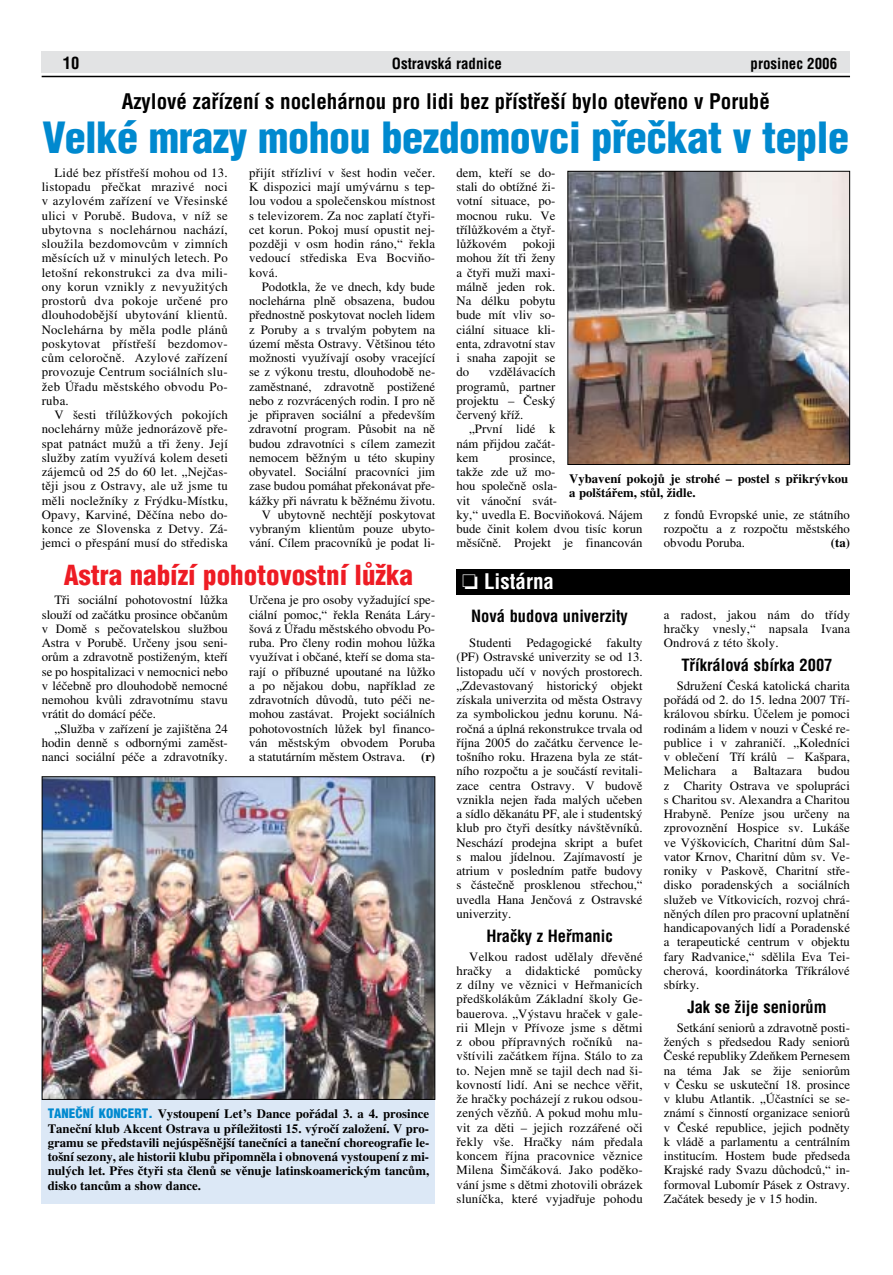
<style>
.page{position:relative;width:893px;height:1275px;background:#fff}
.page>*{position:absolute;margin:0;border:0;box-sizing:border-box;transform-origin:0 0}
.t1{font:900 42px "Helvetica Condensed CE";letter-spacing:-.01em;color:#0089cf}
.t2{font:900 27px "Helvetica Condensed CE";color:#ee1c24}
.t3{font:700 21px "Helvetica Condensed CE";color:#000}
.t4{font:700 21px "Helvetica Condensed CE";color:#fff}
.t5{font:700 16.5px "Helvetica Condensed CE";color:#000}
.t6{font:700 15px "Helvetica Condensed CE";color:#000}
.t7{font:12.75px/14.2px "Times CE";color:#000;text-align:justify}
.t8{font:700 12.75px/14.2px "Times CE";color:#000;text-align:justify}
.s1{font-weight:700}
.s2{font-family:"Helvetica Condensed CE";font-weight:900;color:#0089cf}
</style>
<div class="page">
<div style="left:42px;top:51px;width:808px;height:21px;background:#e2e3e4"></div>
<hr style="left:42px;top:76px;width:808px;height:1px;background:#000">
<div style="left:456px;top:570px;width:394px;height:25px;background:#000"></div>
<div style="left:42px;top:1069px;width:393px;height:134px;background:#dce8f6"></div>
<img style="left:44px;top:778px;width:389px;height:320px">
<div style="left:42px;top:776px;width:393px;height:324px;border:1px solid #000"></div>
<img style="left:569px;top:173px;width:279px;height:290px">
<div style="left:567px;top:171px;width:283px;height:294px;border:1px solid #000"></div>
<p class="t5" style="left:63px;top:56px;width:18px">10</p>
<p class="t6" style="left:392px;top:57px;width:111px">Ostravská radnice</p>
<p class="t6" style="left:750px;top:57px;width:88px">prosinec 2006</p>
<h3 class="t3" style="left:122px;top:93px;width:649px">Azylové zafiízení s noclehárnou pro lidi bez pfiístfie‰í bylo otevfieno v Porubû</h3>
<h1 class="t1" style="left:42px;top:120px;width:808px">Velké mrazy mohou bezdomovci pfieãkat v teple</h1>
<p class="t7" style="left:42px;top:167px;width:188px;text-indent:13px">Lidé bez přístřeší mohou od 13. listopadu přečkat mrazivé noci v azylovém zařízení ve Vřesinské ulici v Porubě. Budova, v níž se ubytovna s noclehárnou nachází, sloužila bezdomovcům v zimních měsících už v minulých letech. Po letošní rekonstrukci za dva mili&shy;ony korun vznikly z nevyužitých prostorů dva pokoje určené pro dlouhodobější ubytování klientů.<br>Noclehárna by měla podle plánů poskytovat přístřeší bezdomov&shy;cům celoročně. Azylové zařízení provozuje Centrum sociálních slu&shy;žeb Úřadu městského obvodu Po&shy;ruba.</p>
<p class="t7" style="left:42px;top:409px;width:188px;text-indent:13px">V šesti třílůžkových pokojích noclehárny může jednorázově pře&shy;spat patnáct mužů a tři ženy. Její služby zatím využívá kolem deseti zájemců od 25 do 60 let. „Nejčas&shy;těji jsou z Ostravy, ale už jsme tu měli nocležníky z Frýdku-Místku, Opavy, Karviné, Děčína nebo do&shy;konce ze Slovenska z Detvy. Zá&shy;jemci o přespání musí do střediska</p>
<p class="t7" style="left:249px;top:167px;width:188px">přijít střízliví v šest hodin večer.<br>K dispozici mají umývárnu s tep&shy;lou vodou a společenskou místnost s televizorem. Za noc zaplatí čtyři&shy;cet korun. Pokoj musí opustit nej&shy;později v osm hodin ráno,“ řekla vedoucí střediska Eva Bocviňo&shy;ková.</p>
<p class="t7" style="left:249px;top:281px;width:188px;text-align:right">Podotkla, že ve dnech, kdy bude noclehárna plně obsazena, budou přednostně poskytovat nocleh lidem z Poruby a s trvalým pobytem na území města Ostravy. Většinou této možnosti využívají osoby vracející se z výkonu trestu, dlouhodobě ne&shy;zaměstnané, zdravotně postižené nebo z rozvrácených rodin. I pro ně je připraven sociální a především zdravotní program. Působit na ně budou zdravotníci s cílem zamezit nemocem běžným u této skupiny obyvatel. Sociální pracovníci jim zase budou pomáhat překonávat pře&shy;kážky při návratu k běžnému životu.<br>V ubytovně nechtějí poskytovat vybraným klientům pouze ubyto&shy;vání. Cílem pracovníků je podat li-</p>
<h2 class="t2" style="left:64px;top:564px;width:351px">Astra nabízí pohotovostní lÛÏka</h2>
<p class="t7" style="left:42px;top:594px;width:188px;text-indent:13px">Tři sociální pohotovostní lůžka slouží od začátku prosince občanům v Domě s pečovatelskou službou Astra v Porubě. Určeny jsou seni&shy;orům a zdravotně postiženým, kteří se po hospitalizaci v nemocnici nebo v léčebně pro dlouhodobě nemocné nemohou kvůli zdravotnímu stavu vrátit do domácí péče.</p>
<p class="t7" style="left:42px;top:722px;width:188px;text-indent:13px">„Služba v zařízení je zajištěna 24 hodin denně s odbornými zaměst&shy;nanci sociální péče a zdravotníky.</p>
<p class="t7" style="left:249px;top:594px;width:188px">Určena je pro osoby vyžadující spe&shy;ciální pomoc,“ řekla Renáta Láry&shy;šová z Úřadu městského obvodu Po&shy;ruba. Pro členy rodin mohou lůžka využívat i občané, kteří se doma sta&shy;rají o příbuzné upoutané na lůžko a po nějakou dobu, například ze zdravotních důvodů, tuto péči ne&shy;mohou zastávat. Projekt sociálních pohotovostních lůžek byl financo&shy;ván městským obvodem Poruba a statutárním městem Ostrava. <span class="s1">(r)</span></p>
<p class="t8" style="left:48px;top:1109px;width:383px"><span class="s2">TANEâNÍ KONCERT.</span> Vystoupení Let’s Dance pořádal 3. a 4. prosince Taneční klub Akcent Ostrava u příležitosti 15. výročí založení. V pro&shy;gramu se představili nejúspěšnější tanečníci a taneční choreografie le&shy;tošní sezony, ale historii klubu připomněla i obnovená vystoupení z mi&shy;nulých let. Přes čtyři sta členů se věnuje latinskoamerickým tancům, disko tancům a show dance.</p>
<p class="t7" style="left:456px;top:167px;width:100px">dem, kteří se do&shy;stali do obtížné ži&shy;votní situace, po&shy;mocnou ruku. Ve třílůžkovém a čtyř&shy;lůžkovém</p>
<p class="t7" style="left:456px;top:238px;width:100px;text-indent:66px">pokoji mohou žít tři ženy a čtyři muži maxi&shy;málně jeden rok.<br>Na délku pobytu bude mít vliv so&shy;ciální situace kli&shy;enta, zdravotní stav i snaha zapojit se do</p>
<p class="t7" style="left:456px;top:366px;width:100px;text-indent:32px">vzdělávacích programů, partner projektu – Český červený kříž.</p>
<p class="t7" style="left:456px;top:423px;width:100px;text-indent:13px">„První lidé k nám přijdou začát&shy;kem</p>
<p class="t7" style="left:456px;top:452px;width:188px;text-align:left;text-indent:53px">prosince,<br>takže zde už mo-<br>hou společně osla-<br>vit vánoční svát-<br>ky,“ uvedla E. Bocviňoková. Nájem bude činit kolem dvou tisíc korun měsíčně. Projekt je financován</p>
<p class="t8" style="left:569px;top:473px;width:280px">Vybavení pokojů je strohé – postel s přikrývkou a polštářem, stůl, židle.</p>
<p class="t7" style="left:664px;top:509px;width:188px">z fondů Evropské unie, ze státního rozpočtu a z rozpočtu městského obvodu Poruba.</p>
<p class="t8" style="left:830px;top:538px;width:21px">(ta)</p>
<h3 class="t4" style="left:462px;top:573px;width:93px">❏ Listárna</h3>
<p class="t5" style="left:471px;top:609px;width:158px">Nová budova univerzity</p>
<p class="t7" style="left:456px;top:637px;width:188px;text-indent:13px">Studenti Pedagogické fakulty (PF) Ostravské univerzity se od 13. listopadu učí v nových prostorech. „Zdevastovaný historický objekt získala univerzita od města Ostravy za symbolickou jednu korunu. Ná&shy;ročná a úplná rekonstrukce trvala od října 2005 do začátku července le&shy;tošního roku. Hrazena byla ze stát&shy;ního rozpočtu a je součástí revitali&shy;zace centra Ostravy. V budově vznikla nejen řada malých učeben a sídlo děkanátu PF, ale i studentský klub pro čtyři desítky návštěvníků.<br>Neschází prodejna skript a bufet s malou jídelnou. Zajímavostí je atrium v posledním patře budovy s částečně prosklenou střechou,“ uvedla Hana Jenčová z Ostravské univerzity.</p>
<p class="t5" style="left:486px;top:929px;width:128px">Hraãky z Hefimanic</p>
<p class="t7" style="left:456px;top:950px;width:188px;text-indent:13px">Velkou radost udělaly dřevěné hračky a didaktické pomůcky z dílny ve věznici v Heřmanicích předškolákům Základní školy Ge&shy;bauerova. „Výstavu hraček v gale&shy;rii Mlejn v Přívoze jsme s dětmi z obou přípravných ročníků na&shy;vštívili začátkem října. Stálo to za to. Nejen mně se tajil dech nad ši&shy;kovností lidí. Ani se nechce věřit, že hračky pocházejí z rukou odsou&shy;zených vězňů. A pokud mohu mlu&shy;vit za děti – jejich rozzářené oči řekly vše. Hračky nám předala koncem října pracovnice věznice Milena Šimčáková. Jako poděko&shy;vání jsme s dětmi zhotovili obrázek sluníčka, které vyjadřuje pohodu</p>
<p class="t7" style="left:664px;top:608px;width:188px">a radost, jakou nám do třídy hračky vnesly,“ napsala Ivana Ondrová z této školy.</p>
<p class="t5" style="left:681px;top:658px;width:153px">Tfiíkrálová sbírka 2007</p>
<p class="t7" style="left:664px;top:680px;width:188px;text-indent:13px">Sdružení Česká katolická charita pořádá od 2. do 15. ledna 2007 Tří&shy;královou sbírku. Účelem je pomoci rodinám a lidem v nouzi v České re&shy;publice i v zahraničí. „Koledníci v oblečení Tří králů – Kašpara, Melichara a Baltazara budou z Charity Ostrava ve spolupráci s Charitou sv. Alexandra a Charitou Hrabyně. Peníze jsou určeny na zprovoznění Hospice sv. Lukáše ve Výškovicích, Charitní dům Sal&shy;vator Krnov, Charitní dům sv. Ve&shy;roniky v Paskově, Charitní stře&shy;disko poradenských a sociálních služeb ve Vítkovicích, rozvoj chrá&shy;něných dílen pro pracovní uplatnění handicapovaných lidí a Poradenské a terapeutické centrum v objektu fary Radvanice,“ sdělila Eva Tei&shy;cherová, koordinátorka Tříkrálové sbírky.</p>
<p class="t5" style="left:687px;top:1000px;width:141px">Jak se Ïije seniorÛm</p>
<p class="t7" style="left:664px;top:1022px;width:188px;text-indent:13px">Setkání seniorů a zdravotně posti&shy;žených s předsedou Rady seniorů České republiky Zdeňkem Pernesem na téma Jak se žije seniorům v Česku se uskuteční 18. prosince v klubu Atlantik. „Účastníci se se&shy;známí s činností organizace seniorů v České republice, jejich podněty k vládě a parlamentu a centrálním institucím. Hostem bude předseda Krajské rady Svazu důchodců,“ in&shy;formoval Lubomír Pásek z Ostravy.<br>Začátek besedy je v 15 hodin.</p>
</div>
